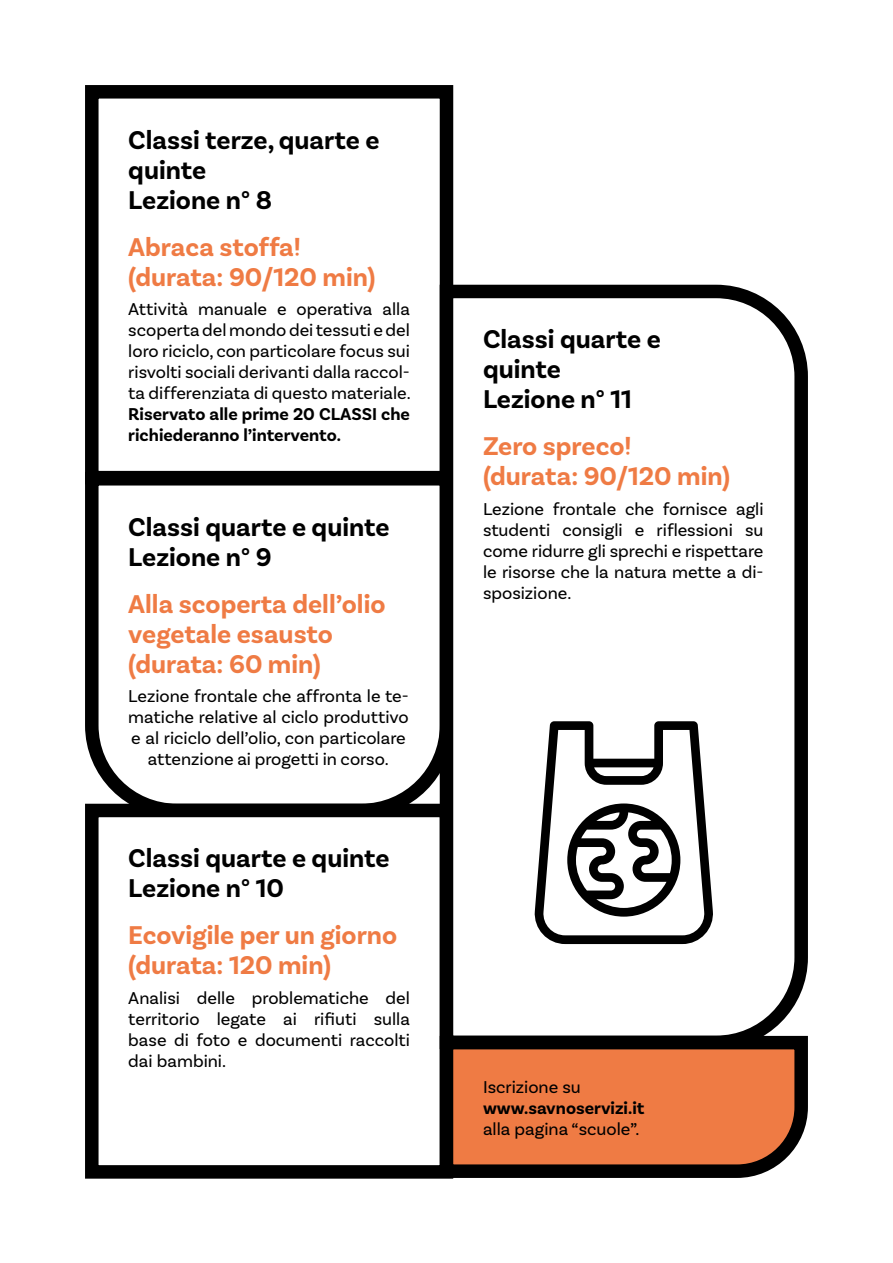
<style>
.page{position:relative;width:893px;height:1263px;background:#fff}
.page>*{position:absolute;margin:0;border:0;box-sizing:border-box;transform-origin:0 0}
.t1{font:700 27px/30px "Basic Sans";color:#ef7b44}
.t2{font:700 27px/30px "Basic Sans";color:#000}
.t3{font:18px/21px "Basic Sans";color:#000;text-align:justify}
.t4{font:700 18px/21px "Basic Sans";color:#000}
</style>
<div class="page">
<div style="left:85px;top:85px;width:368px;height:399px;border:14px solid #000"></div>
<svg style="left:85px;top:465px;width:348px;height:339px"></svg>
<div style="left:85px;top:804px;width:368px;height:375px;border:14px solid #000"></div>
<svg style="left:433px;top:278px;width:375px;height:751px"></svg>
<svg style="left:433px;top:1029px;width:375px;height:150px"></svg>
<svg style="left:533px;top:721px;width:181px;height:223px"></svg>
<h1 class="t2" style="left:128px;top:125px;width:253px">Classi terze, quarte e quinte<br>Lezione n° 8</h1>
<h1 class="t1" style="left:128px;top:232px;width:249px">Abraca stoffa! (durata: 90/120 min)</h1>
<p class="t3" style="left:128px;top:298px;width:284px">Attività manuale e operativa alla scoperta del mondo dei tessuti e del loro riciclo, con particolare focus sui risvolti sociali derivanti dalla raccol&shy;ta differenziata di questo materiale.</p>
<p class="t4" style="left:128px;top:404px;width:283px">Riservato alle prime 20 CLASSI che richiederanno l’intervento.</p>
<h1 class="t2" style="left:128px;top:512px;width:263px">Classi quarte e quinte<br>Lezione n° 9</h1>
<h1 class="t1" style="left:128px;top:589px;width:259px">Alla scoperta dell’olio vegetale esausto (durata: 60 min)</h1>
<p class="t3" style="left:128px;top:685px;width:282px;text-align:center">Lezione frontale che affronta le te&shy;matiche relative al ciclo produttivo e al riciclo dell’olio, con particolare attenzione ai progetti in corso.</p>
<h1 class="t2" style="left:128px;top:843px;width:263px">Classi quarte e quinte<br>Lezione n° 10</h1>
<h1 class="t1" style="left:128px;top:920px;width:270px">Ecovigile per un giorno (durata: 120 min)</h1>
<p class="t3" style="left:128px;top:987px;width:283px">Analisi delle problematiche del territorio legate ai rifiuti sulla base di foto e documenti raccolti dai bambini.</p>
<h1 class="t2" style="left:483px;top:324px;width:179px">Classi quarte e quinte<br>Lezione n° 11</h1>
<h1 class="t1" style="left:483px;top:431px;width:249px">Zero spreco! (durata: 90/120 min)</h1>
<p class="t3" style="left:483px;top:498px;width:282px">Lezione frontale che fornisce agli studenti consigli e riflessioni su come ridurre gli sprechi e rispettare le risorse che la natura mette a di&shy;sposizione.</p>
<p class="t3" style="left:483px;top:1076px;width:99px">Iscrizione su</p>
<p class="t4" style="left:483px;top:1097px;width:163px">www.savnoservizi.it</p>
<p class="t3" style="left:483px;top:1118px;width:158px">alla pagina “scuole”.</p>
</div>
